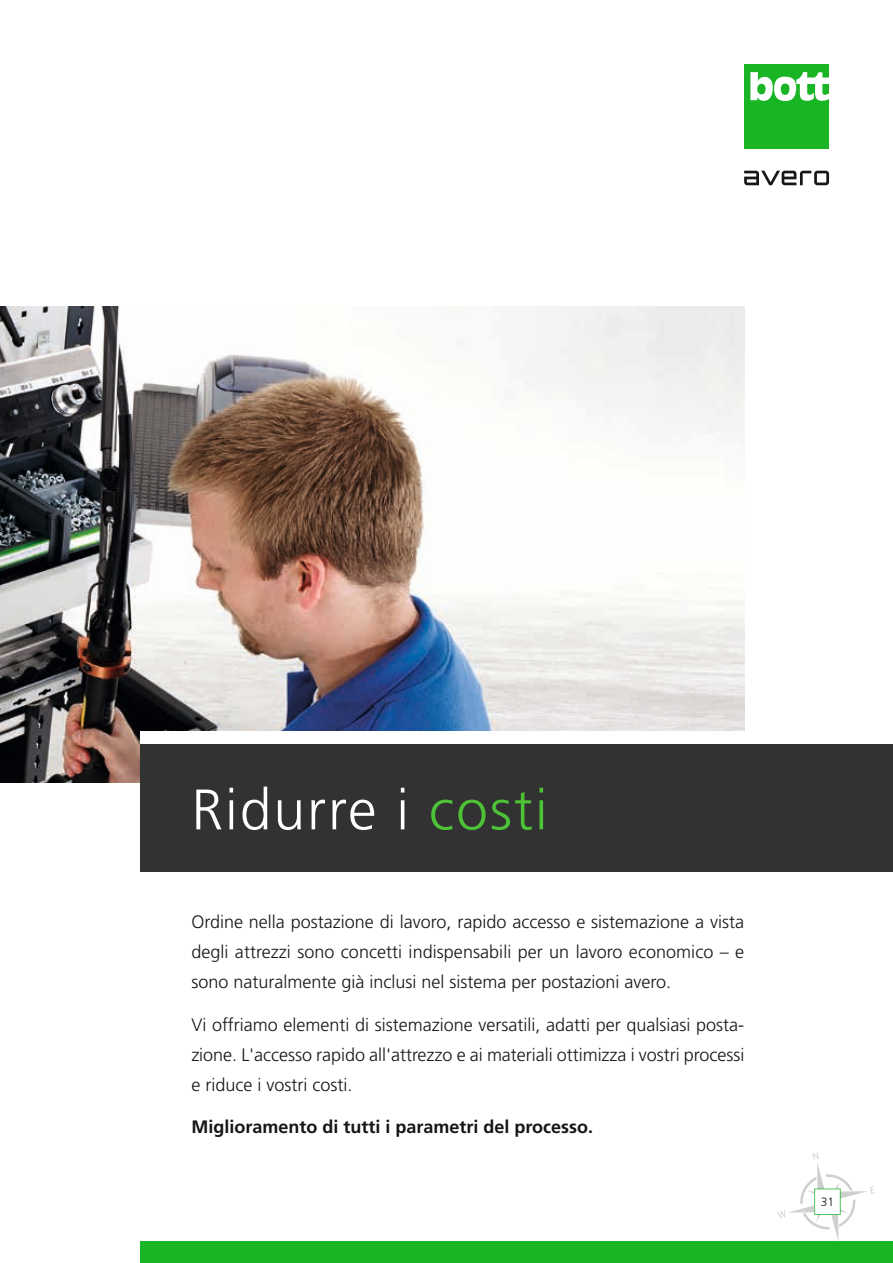
<style>
.page{position:relative;width:893px;height:1263px;background:#fff}
.page>*{position:absolute;margin:0;border:0;box-sizing:border-box;transform-origin:0 0}
.t1{font:300 57px "Frutiger LT Pro";letter-spacing:.035em;color:#fff}
.t2{font:300 18px/30px "Frutiger LT Pro";color:#151616;text-align:justify}
.t3{font:700 18px "Frutiger LT Pro";color:#151616}
.t4{font:300 12px "Frutiger LT Pro";color:#151616}
.s1{color:#4ec237}
</style>
<div class="page">
<div style="left:140px;top:1242px;width:753px;height:21px;background:#19b525"></div>
<svg style="left:777px;top:1152px;width:98px;height:90px"></svg>
<img style="left:0;top:306px;width:744px;height:476px">
<div style="left:140px;top:744px;width:753px;height:128px;background:#323232"></div>
<div style="left:140px;top:731px;width:753px;height:13px;background:#fff"></div>
<svg style="left:744px;top:171px;width:85px;height:14px"></svg>
<div style="left:744px;top:64px;width:85px;height:85px;background:#19b525"></div>
<svg style="left:750px;top:72px;width:79px;height:29px"></svg>
<h1 class="t1" style="left:191px;top:776px;width:358px">Ridurre i <span class="s1">costi</span></h1>
<p class="t2" style="left:191px;top:907px;width:554px">Ordine nella postazione di lavoro, rapido accesso e sistemazione a vista degli attrezzi sono concetti indispensabili per un lavoro economico – e sono naturalmente già inclusi nel sistema per postazioni avero.</p>
<p class="t2" style="left:191px;top:1009px;width:554px">Vi offriamo elementi di sistemazione versatili, adatti per qualsiasi posta&shy;zione. L'accesso rapido all'attrezzo e ai materiali ottimizza i vostri processi e riduce i vostri costi.</p>
<p class="t3" style="left:191px;top:1116px;width:403px">Miglioramento di tutti i parametri del processo.</p>
<p class="t4" style="left:821px;top:1195px;width:15px">31</p>
</div>
